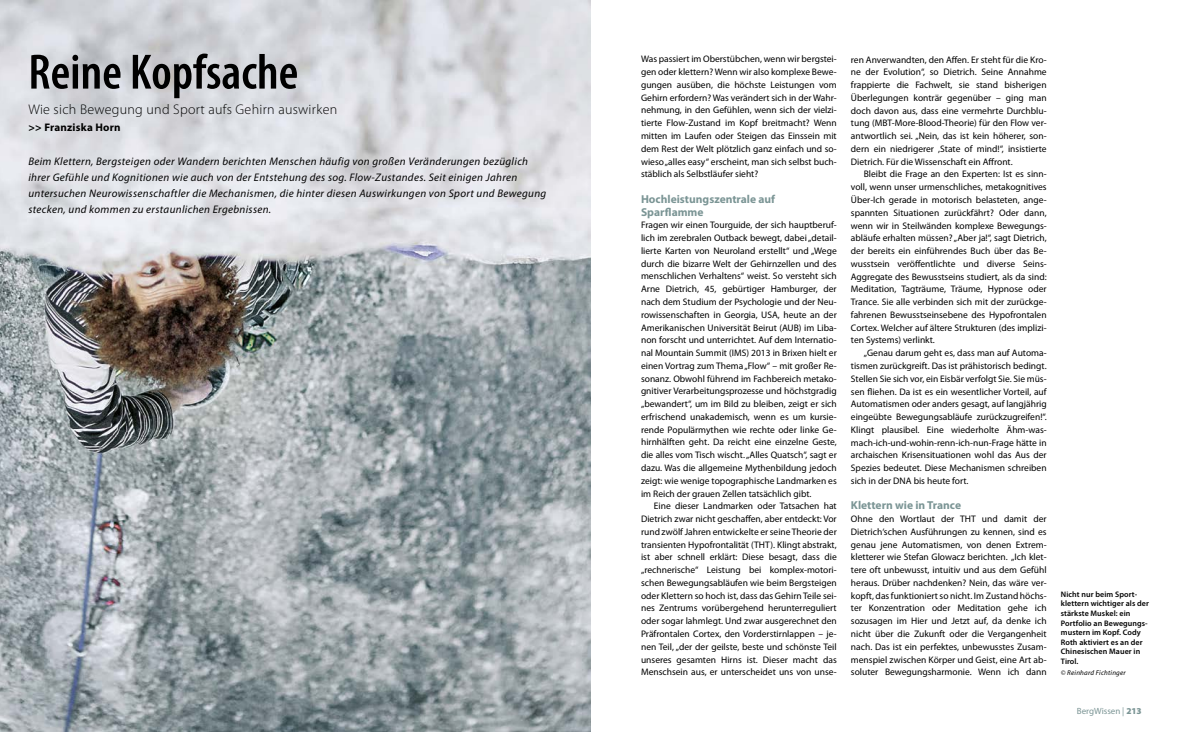
<style>
.page{position:relative;width:1180px;height:732px;background:#fff}
.page>*{position:absolute;margin:0;border:0;box-sizing:border-box;transform-origin:0 0}
.t1{font:600 condensed 50px "Myriad Pro";color:#000}
.t2{font:300 14px "Myriad Pro";letter-spacing:.02em;color:#000}
.t3{font:700 11.5px/12.8px "Myriad Pro";color:#7b9595}
.t4{font:italic 11px/16px "Myriad Pro";letter-spacing:.03em;color:#000}
.t5{font:700 11px "Myriad Pro";letter-spacing:.02em;color:#000}
.t6{font:9.5px/12.8px "Myriad Pro";color:#000;text-align:justify}
.t7{font:9px "Myriad Pro";color:#7b9595}
.t8{font:600 8px/9.6px "Myriad Pro";letter-spacing:.01em;color:#000}
.t9{font:italic 7px "Myriad Pro";letter-spacing:.03em;color:#000}
.s1{font-weight:900}
</style>
<div class="page">
<img style="left:0;top:0;width:590px;height:731px">
<h1 class="t1" style="left:28px;top:45px;width:271px">Reine Kopfsache</h1>
<h2 class="t2" style="left:28px;top:101px;width:310px">Wie sich Bewegung und Sport aufs Gehirn auswirken</h2>
<p class="t5" style="left:28px;top:121px;width:94px">&gt;&gt; Franziska Horn</p>
<p class="t4" style="left:28px;top:153px;width:519px">Beim Klettern, Bergsteigen oder Wandern berichten Menschen häufig von großen Veränderungen bezüglich ihrer Gefühle und Kognitionen wie auch von der Entstehung des sog. Flow-Zustandes. Seit einigen Jahren untersuchen Neurowissenschaftler die Mechanismen, die hinter diesen Auswirkungen von Sport und Bewegung stecken, und kommen zu erstaunlichen Ergebnissen.</p>
<p class="t6" style="left:641px;top:53px;width:197px">Was passiert im Oberstübchen, wenn wir bergstei&shy;gen oder klettern? Wenn wir also komplexe Bewe&shy;gungen ausüben, die höchste Leistungen vom Gehirn erfordern? Was verändert sich in der Wahr&shy;nehmung, in den Gefühlen, wenn sich der vielzi&shy;tierte Flow-Zustand im Kopf breitmacht? Wenn mitten im Laufen oder Steigen das Einssein mit dem Rest der Welt plötzlich ganz einfach und so&shy;wieso „alles easy“ erscheint, man sich selbst buch&shy;stäblich als Selbstläufer sieht?</p>
<p class="t3" style="left:641px;top:193px;width:136px">Hochleistungszentrale auf<br>Sparflamme</p>
<p class="t6" style="left:641px;top:219px;width:197px">Fragen wir einen Tourguide, der sich hauptberuf&shy;lich im zerebralen Outback bewegt, dabei „detail&shy;lierte Karten von Neuroland erstellt“ und „Wege durch die bizarre Welt der Gehirnzellen und des menschlichen Verhaltens“ weist. So versteht sich Arne Dietrich, 45, gebürtiger Hamburger, der nach dem Studium der Psychologie und der Neu&shy;rowissenschaften in Georgia, USA, heute an der Amerikanischen Universität Beirut (AUB) im Liba&shy;non forscht und unterrichtet. Auf dem Internatio&shy;nal Mountain Summit (IMS) 2013 in Brixen hielt er einen Vortrag zum Thema „Flow“ – mit großer Re&shy;sonanz. Obwohl führend im Fachbereich metako&shy;gnitiver Verarbeitungsprozesse und höchstgradig „bewandert“, um im Bild zu bleiben, zeigt er sich erfrischend unakademisch, wenn es um kursie&shy;rende Populärmythen wie rechte oder linke Ge&shy;hirnhälften geht. Da reicht eine einzelne Geste, die alles vom Tisch wischt. „Alles Quatsch“, sagt er dazu. Was die allgemeine Mythenbildung jedoch zeigt: wie wenige topographische Landmarken es im Reich der grauen Zellen tatsächlich gibt.</p>
<p class="t6" style="left:641px;top:499px;width:197px;text-indent:13px">Eine dieser Landmarken oder Tatsachen hat Dietrich zwar nicht geschaffen, aber entdeckt: Vor rund zwölf Jahren entwickelte er seine Theorie der transienten Hypofrontalität (THT). Klingt abstrakt, ist aber schnell erklärt: Diese besagt, dass die „rechnerische“ Leistung bei komplex-motori&shy;schen Bewegungsabläufen wie beim Bergsteigen oder Klettern so hoch ist, dass das Gehirn Teile sei&shy;nes Zentrums vorübergehend herunterreguliert oder sogar lahmlegt. Und zwar ausgerechnet den Präfrontalen Cortex, den Vorderstirnlappen – je&shy;nen Teil, „der der geilste, beste und schönste Teil unseres gesamten Hirns ist. Dieser macht das Menschsein aus, er unterscheidet uns von unse-</p>
<p class="t6" style="left:850px;top:53px;width:197px">ren Anverwandten, den Affen. Er steht für die Kro&shy;ne der Evolution“, so Dietrich. Seine Annahme frappierte die Fachwelt, sie stand bisherigen Überlegungen konträr gegenüber – ging man doch davon aus, dass eine vermehrte Durchblu&shy;tung (MBT-More-Blood-Theorie) für den Flow ver&shy;antwortlich sei. „Nein, das ist kein höherer, son&shy;dern ein niedrigerer ,State of mind!“, insistierte Dietrich. Für die Wissenschaft ein Affront.</p>
<p class="t6" style="left:850px;top:168px;width:197px;text-indent:13px">Bleibt die Frage an den Experten: Ist es sinn&shy;voll, wenn unser urmenschliches, metakognitives Über-Ich gerade in motorisch belasteten, ange&shy;spannten Situationen zurückfährt? Oder dann, wenn wir in Steilwänden komplexe Bewegungs&shy;abläufe erhalten müssen? „Aber ja!“, sagt Dietrich, der bereits ein einführendes Buch über das Be&shy;wusstsein veröffentlichte und diverse Seins-Aggregate des Bewusstseins studiert, als da sind:<br>Meditation, Tagträume, Träume, Hypnose oder Trance. Sie alle verbinden sich mit der zurückge&shy;fahrenen Bewusstseinsebene des Hypofrontalen Cortex. Welcher auf ältere Strukturen (des implizi&shy;ten Systems) verlinkt.</p>
<p class="t6" style="left:850px;top:347px;width:197px;text-indent:13px">„Genau darum geht es, dass man auf Automa&shy;tismen zurückgreift. Das ist prähistorisch bedingt.<br>Stellen Sie sich vor, ein Eisbär verfolgt Sie. Sie müs&shy;sen fliehen. Da ist es ein wesentlicher Vorteil, auf Automatismen oder anders gesagt, auf langjährig eingeübte Bewegungsabläufe zurückzugreifen!“.<br>Klingt plausibel. Eine wiederholte Ähm-was&shy;mach-ich-und-wohin-renn-ich-nun-Frage hätte in archaischen Krisensituationen wohl das Aus der Spezies bedeutet. Diese Mechanismen schreiben sich in der DNA bis heute fort.</p>
<p class="t3" style="left:850px;top:499px;width:112px">Klettern wie in Trance</p>
<p class="t6" style="left:850px;top:512px;width:197px">Ohne den Wortlaut der THT und damit der Dietrich‘schen Ausführungen zu kennen, sind es genau jene Automatismen, von denen Extrem&shy;kletterer wie Stefan Glowacz berichten. „Ich klet&shy;tere oft unbewusst, intuitiv und aus dem Gefühl heraus. Drüber nachdenken? Nein, das wäre ver&shy;kopft, das funktioniert so nicht. Im Zustand höchs&shy;ter Konzentration oder Meditation gehe ich sozusagen im Hier und Jetzt auf, da denke ich nicht über die Zukunft oder die Vergangenheit nach. Das ist ein perfektes, unbewusstes Zusam&shy;menspiel zwischen Körper und Geist, eine Art ab&shy;soluter Bewegungsharmonie. Wenn ich dann</p>
<p class="t8" style="left:1060px;top:589px;width:90px">Nicht nur beim Sport&shy;klettern wichtiger als der stärkste Muskel: ein<br>Portfolio an Bewegungs&shy;mustern im Kopf. Cody<br>Roth aktiviert es an der<br>Chinesischen Mauer in<br>Tirol.</p>
<p class="t9" style="left:1060px;top:669px;width:66px">© Reinhard Fichtinger</p>
<p class="t7" style="left:1076px;top:705px;width:66px">BergWissen | <span class="s1">213</span></p>
</div>
